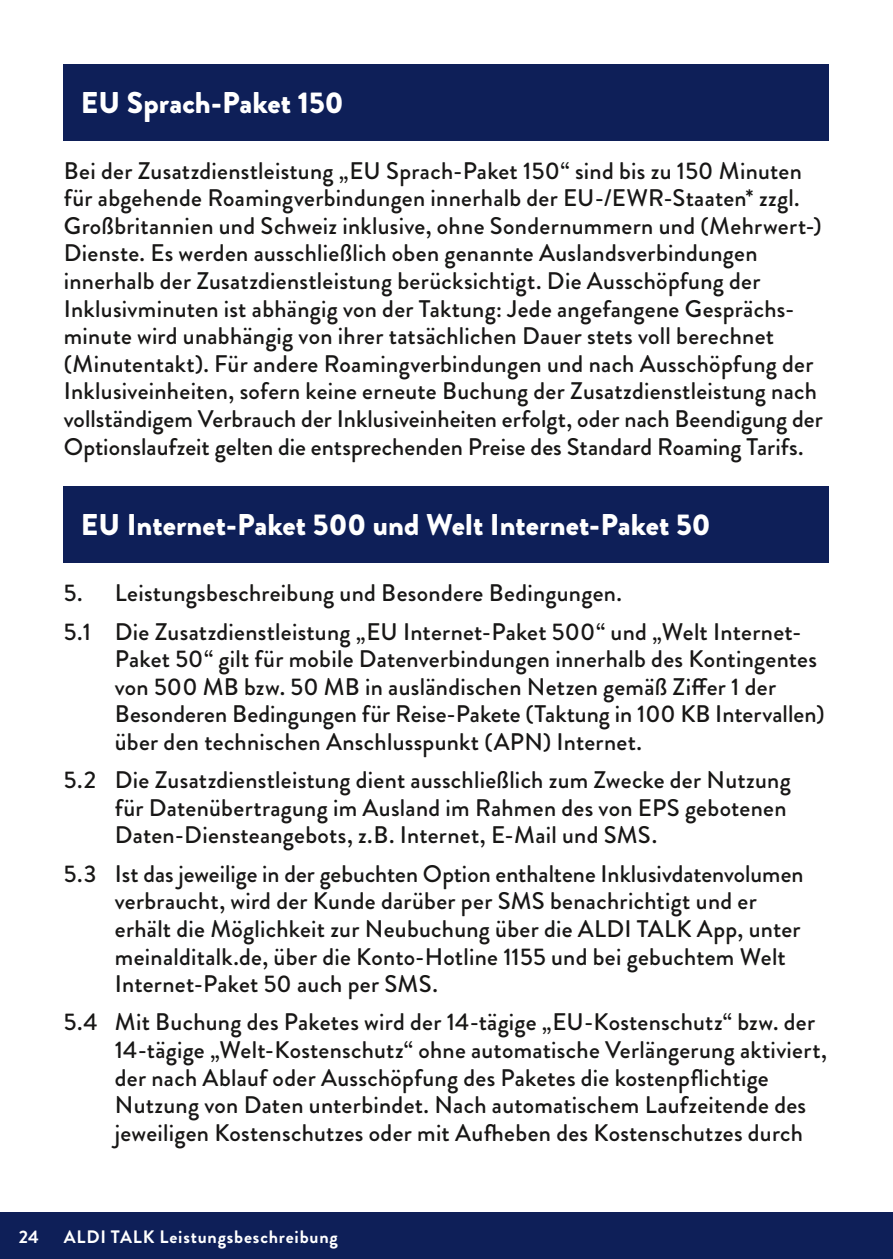
<style>
.page{position:relative;width:893px;height:1259px;background:#fff}
.page>*{position:absolute;margin:0;border:0;box-sizing:border-box;transform-origin:0 0}
.t1{font:900 30px "Brandon Grotesque";color:#fff}
.t2{font:500 24px/27.6px "Brandon Grotesque";letter-spacing:.01em;color:#181716}
.t3{font:700 18px "Brandon Grotesque";letter-spacing:.045em;color:#fff}
</style>
<div class="page">
<div style="left:0;top:1212px;width:893px;height:47px;background:#0e1f58"></div>
<div style="left:64px;top:64px;width:765px;height:76px;background:#0e1f58"></div>
<div style="left:64px;top:486px;width:765px;height:77px;background:#0e1f58"></div>
<p class="t1" style="left:81px;top:81px;width:264px">EU Sprach-Paket 150</p>
<p class="t2" style="left:64px;top:157px;width:761px">Bei der Zusatzdienstleistung „EU Sprach-Paket 150“ sind bis zu 150 Minuten für abgehende Roamingverbindungen innerhalb der EU-/EWR-Staaten* zzgl.<br>Großbritannien und Schweiz inklusive, ohne Sondernummern und (Mehrwert-)<br>Dienste. Es werden ausschließlich oben genannte Auslandsverbindungen innerhalb der Zusatzdienstleistung berücksichtigt. Die Ausschöpfung der Inklusivminuten ist abhängig von der Taktung: Jede angefangene Gesprächs&shy;minute wird unabhängig von ihrer tatsächlichen Dauer stets voll berechnet (Minutentakt). Für andere Roamingverbindungen und nach Ausschöpfung der Inklusiveinheiten, sofern keine erneute Buchung der Zusatzdienstleistung nach vollständigem Verbrauch der Inklusiveinheiten erfolgt, oder nach Beendigung der Optionslaufzeit gelten die entsprechenden Preise des Standard Roaming Tarifs.</p>
<p class="t1" style="left:81px;top:504px;width:631px">EU Internet-Paket 500 und Welt Internet-Paket 50</p>
<p class="t2" style="left:64px;top:574px;width:739px;line-height:38.1px">5. Leistungsbeschreibung und Besondere Bedingungen.<br>5.1 Die Zusatzdienstleistung „EU Internet-Paket 500“ und „Welt Internet-</p>
<p class="t2" style="left:115px;top:645px;width:711px">Paket 50“ gilt für mobile Datenverbindungen innerhalb des Kontingentes von 500 MB bzw. 50 MB in ausländischen Netzen gemäß Ziffer 1 der Besonderen Bedingungen für Reise-Pakete (Taktung in 100 KB Intervallen) über den technischen Anschlusspunkt (APN) Internet.</p>
<p class="t2" style="left:115px;top:766px;width:677px;text-indent:-51px">5.2 Die Zusatzdienstleistung dient ausschließlich zum Zwecke der Nutzung für Datenübertragung im Ausland im Rahmen des von EPS gebotenen<br>Daten-Diensteangebots, z.B. Internet, E-Mail und SMS.</p>
<p class="t2" style="left:115px;top:860px;width:690px;text-indent:-51px">5.3 Ist das jeweilige in der gebuchten Option enthaltene Inklusivdatenvolumen verbraucht, wird der Kunde darüber per SMS benachrichtigt und er erhält die Möglichkeit zur Neubuchung über die ALDI TALK App, unter meinalditalk.de, über die Konto-Hotline 1155 und bei gebuchtem Welt Internet-Paket 50 auch per SMS.</p>
<p class="t2" style="left:115px;top:1008px;width:714px;text-indent:-51px">5.4 Mit Buchung des Paketes wird der 14-tägige „EU-Kostenschutz“ bzw. der 14-tägige „Welt-Kostenschutz“ ohne automatische Verlängerung aktiviert, der nach Ablauf oder Ausschöpfung des Paketes die kostenpflichtige Nutzung von Daten unterbindet. Nach automatischem Laufzeitende des jeweiligen Kostenschutzes oder mit Aufheben des Kostenschutzes durch</p>
<p class="t3" style="left:19px;top:1224px;width:22px">24</p>
<p class="t3" style="left:64px;top:1224px;width:276px">ALDI TALK Leistungsbeschreibung</p>
</div>
